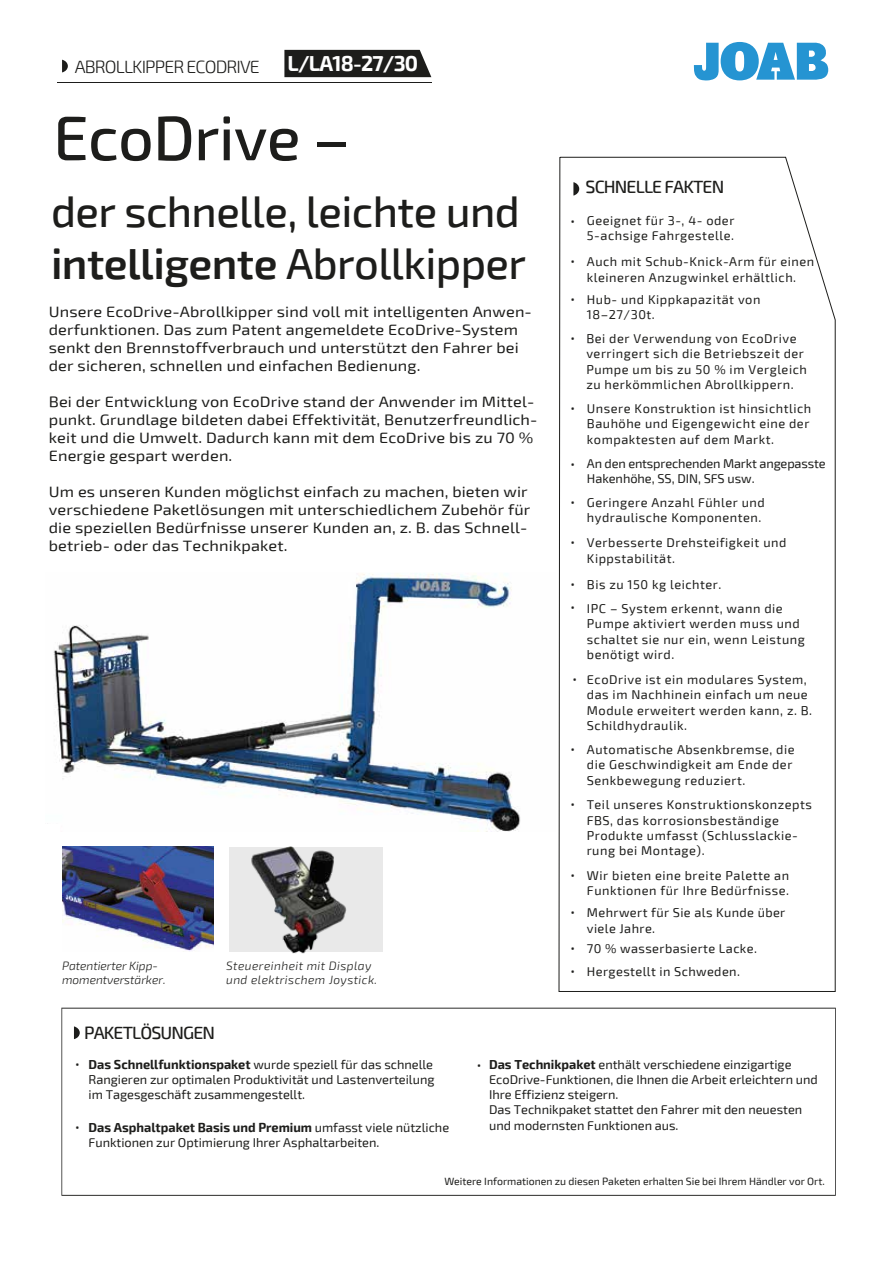
<style>
.page{position:relative;width:893px;height:1263px;background:#fff}
.page>*{position:absolute;margin:0;border:0;box-sizing:border-box;transform-origin:0 0}
.t1{font:500 63px "Exo 2";letter-spacing:-.015em;color:#1d1d1b}
.t2{font:500 43.5px/52.2px "Exo 2";letter-spacing:-.015em;color:#1d1d1b}
.t3{font:700 21.15px "Exo 2";letter-spacing:-.035em;color:#fff}
.t4{font:500 17.7px "Exo 2";letter-spacing:-.05em;color:#1d1d1b}
.t5{font:300 17.7px "Exo 2";letter-spacing:-.05em;color:#1d1d1b}
.t6{font:15px/18px "Exo 2";letter-spacing:.01em;color:#1d1d1b;scale:1.09 1}
.t7{font:12.75px/15.3px "Exo 2";letter-spacing:.04em;color:#1d1d1b}
.t8{font:12.75px/15.3px "Exo 2";color:#1d1d1b}
.t9{font:12.75px/15.3px "Exo 2";letter-spacing:-.015em;color:#1d1d1b}
.t10{font:italic 300 12px/14.4px "Exo 2";letter-spacing:.035em;color:#1d1d1b}
.t11{font:italic 300 12px/14.4px "Exo 2";letter-spacing:-.005em;color:#1d1d1b}
.t12{font:10.5px "Exo 2";color:#1d1d1b}
.s1{font-weight:600}
.s2{font-weight:700}
</style>
<div class="page">
<img style="left:63px;top:847px;width:150px;height:104px">
<div style="left:229px;top:847px;width:154px;height:104px;background:#e9e9e9"></div>
<img style="left:248px;top:847px;width:102px;height:107px">
<div style="left:284px;top:50px;width:147px;height:27px;background:#1d1d1b"></div>
<hr style="left:57px;top:82px;width:374px;height:1px;background:#1d1d1b">
<svg style="left:62px;top:60px;width:6px;height:12px"></svg>
<svg style="left:694px;top:42px;width:134px;height:38px"></svg>
<svg style="left:558px;top:156px;width:278px;height:836px"></svg>
<svg style="left:61px;top:1008px;width:775px;height:188px"></svg>
<svg style="left:74px;top:1026px;width:6px;height:13px"></svg>
<img style="left:53px;top:573px;width:468px;height:259px">
<div style="left:44px;top:824px;width:16px;height:12px;background:#fff"></div>
<h3 class="t5" style="left:75px;top:56px;width:187px">ABROLLKIPPER ECODRIVE</h3>
<h3 class="t3" style="left:287px;top:51px;width:132px">L/LA18-27/30</h3>
<h1 class="t1" style="left:53px;top:101px;width:298px">EcoDrive –</h1>
<h2 class="t2" style="left:51px;top:186px;width:476px">der schnelle, leichte und <span class="s1">intelligente</span> Abrollkipper</h2>
<p class="t6" style="left:49px;top:303px;width:445px">Unsere EcoDrive-Abrollkipper sind voll mit intelligenten Anwen&shy;derfunktionen. Das zum Patent angemeldete EcoDrive-System senkt den Brennstoffverbrauch und unterstützt den Fahrer bei der sicheren, schnellen und einfachen Bedienung.</p>
<p class="t6" style="left:49px;top:393px;width:450px">Bei der Entwicklung von EcoDrive stand der Anwender im Mittel&shy;punkt. Grundlage bildeten dabei Effektivität, Benutzerfreundlich&shy;keit und die Umwelt. Dadurch kann mit dem EcoDrive bis zu 70 % Energie gespart werden.</p>
<p class="t6" style="left:49px;top:483px;width:443px">Um es unseren Kunden möglichst einfach zu machen, bieten wir verschiedene Paketlösungen mit unterschiedlichem Zubehör für die speziellen Bedürfnisse unserer Kunden an, z. B. das Schnell&shy;betrieb- oder das Technikpaket.</p>
<p class="t11" style="left:62px;top:959px;width:105px">Patentierter Kipp&shy;momentverstärker.</p>
<p class="t10" style="left:226px;top:959px;width:153px">Steuereinheit mit Display und elektrischem Joystick.</p>
<p class="t7" style="left:570px;top:213px;width:6px">•</p>
<h3 class="t4" style="left:585px;top:176px;width:140px">SCHNELLE FAKTEN</h3>
<p class="t7" style="left:587px;top:213px;width:149px">Geeignet für 3-, 4- oder<br>5-achsige Fahrgestelle.</p>
<p class="t7" style="left:570px;top:253px;width:6px">•</p>
<p class="t7" style="left:587px;top:254px;width:229px">Auch mit Schub-Knick-Arm für einen kleineren Anzugwinkel erhältlich.</p>
<p class="t7" style="left:570px;top:291px;width:6px">•</p>
<p class="t7" style="left:570px;top:330px;width:6px">•</p>
<p class="t7" style="left:587px;top:292px;width:175px">Hub- und Kippkapazität von<br>18–27/30t.</p>
<p class="t7" style="left:586px;top:331px;width:222px">Bei der Verwendung von EcoDrive verringert sich die Betriebszeit der Pumpe um bis zu 50 % im Vergleich zu herkömmlichen Abrollkippern.</p>
<p class="t7" style="left:570px;top:401px;width:6px">•</p>
<p class="t7" style="left:587px;top:401px;width:226px">Unsere Konstruktion ist hinsichtlich<br>Bauhöhe und Eigengewicht eine der kompaktesten auf dem Markt.</p>
<p class="t7" style="left:570px;top:456px;width:6px">•</p>
<p class="t9" style="left:587px;top:456px;width:240px">An den entsprechenden Markt angepasste<br>Hakenhöhe, SS, DIN, SFS usw.</p>
<p class="t7" style="left:570px;top:494px;width:6px">•</p>
<p class="t7" style="left:587px;top:495px;width:179px">Geringere Anzahl Fühler und hydraulische Komponenten.</p>
<p class="t7" style="left:570px;top:534px;width:6px">•</p>
<p class="t7" style="left:587px;top:535px;width:201px">Verbesserte Drehsteifigkeit und<br>Kippstabilität.</p>
<p class="t7" style="left:570px;top:576px;width:6px">•</p>
<p class="t7" style="left:587px;top:577px;width:136px">Bis zu 150 kg leichter.</p>
<p class="t7" style="left:570px;top:599px;width:6px">•</p>
<p class="t7" style="left:587px;top:601px;width:219px">IPC – System erkennt, wann die<br>Pumpe aktiviert werden muss und schaltet sie nur ein, wenn Leistung benötigt wird.</p>
<p class="t7" style="left:573px;top:671px;width:6px">•</p>
<p class="t7" style="left:587px;top:672px;width:227px">EcoDrive ist ein modulares System, das im Nachhinein einfach um neue<br>Module erweitert werden kann, z. B.<br>Schildhydraulik.</p>
<p class="t7" style="left:570px;top:741px;width:6px">•</p>
<p class="t7" style="left:587px;top:742px;width:209px">Automatische Absenkbremse, die die Geschwindigkeit am Ende der<br>Senkbewegung reduziert.</p>
<p class="t7" style="left:570px;top:796px;width:6px">•</p>
<p class="t7" style="left:587px;top:797px;width:227px">Teil unseres Konstruktionskonzepts<br>FBS, das korrosionsbeständige<br>Produkte umfasst (Schlusslackie&shy;rung bei Montage).</p>
<p class="t7" style="left:570px;top:867px;width:6px">•</p>
<p class="t7" style="left:587px;top:868px;width:204px">Wir bieten eine breite Palette an<br>Funktionen für Ihre Bedürfnisse.</p>
<p class="t7" style="left:570px;top:904px;width:6px">•</p>
<p class="t7" style="left:587px;top:905px;width:200px">Mehrwert für Sie als Kunde über viele Jahre.</p>
<p class="t7" style="left:570px;top:941px;width:6px">•</p>
<p class="t7" style="left:587px;top:941px;width:172px">70 % wasserbasierte Lacke.</p>
<p class="t7" style="left:570px;top:963px;width:6px">•</p>
<p class="t7" style="left:587px;top:964px;width:155px">Hergestellt in Schweden.</p>
<h3 class="t4" style="left:84px;top:1023px;width:133px">PAKETLÖSUNGEN</h3>
<p class="t7" style="left:89px;top:1057px;width:347px;text-align:justify;text-indent:-14px">• <span class="s2">Das Schnellfunktionspaket</span> wurde speziell für das schnelle Rangieren zur optimalen Produktivität und Lastenverteilung im Tagesgeschäft zusammengestellt.</p>
<p class="t8" style="left:489px;top:1057px;width:330px;text-indent:-12px">• <span class="s2">Das Technikpaket</span> enthält verschiedene einzigartige EcoDrive-Funktionen, die Ihnen die Arbeit erleichtern und Ihre Effizienz steigern.<br>Das Technikpaket stattet den Fahrer mit den neuesten und modernsten Funktionen aus.</p>
<p class="t8" style="left:89px;top:1120px;width:362px;text-indent:-14px">• <span class="s2">Das Asphaltpaket Basis und Premium</span> umfasst viele nützliche<br>Funktionen zur Optimierung Ihrer Asphaltarbeiten.</p>
<p class="t12" style="left:444px;top:1175px;width:382px">Weitere Informationen zu diesen Paketen erhalten Sie bei Ihrem Händler vor Ort.</p>
</div>
